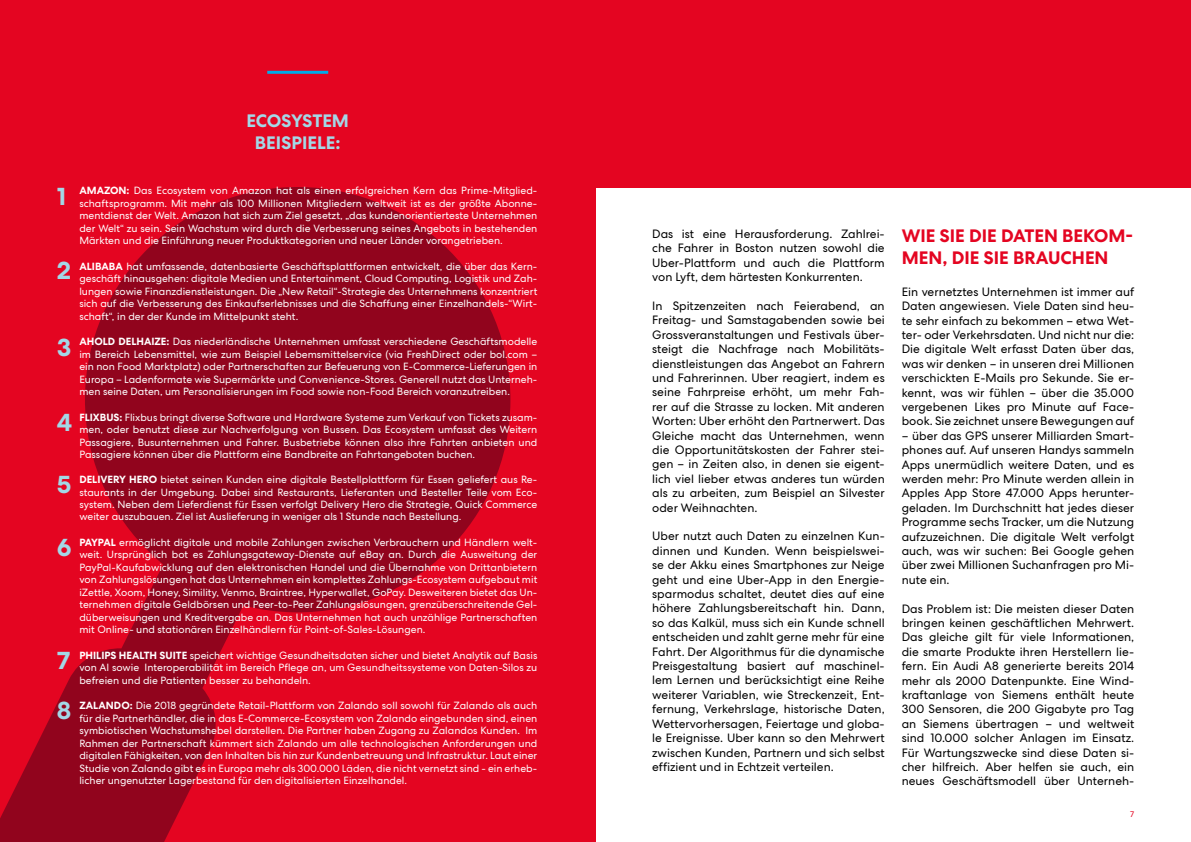
<style>
.page{position:relative;width:1191px;height:842px;background:#fff}
.page>*{position:absolute;margin:0;border:0;box-sizing:border-box;transform-origin:0 0}
.t1{font:700 25px/50.3px "Centra No 2";color:#a3d8e7}
.t2{font:700 18px/21.6px "Centra No 2";color:#e40521}
.t3{font:700 18px/21.6px "Centra No 2";color:#a3d8e7;text-align:center}
.t4{font:12px/14.4px "Centra No 2";color:#000;text-align:justify}
.t5{font:10.4px/12.5px "Centra No 2";color:#fff;text-align:justify}
.t6{font:8px "Centra No 2";color:#e40521}
.s1{font-weight:700}
</style>
<div class="page">
<div style="left:595px;top:0;width:596px;height:187px;background:#e40521"></div>
<div style="left:0;top:0;width:595px;height:842px;background:#e40521"></div>
<svg style="left:0;top:187px;width:511px;height:655px;fill:#91041d"></svg>
<hr style="left:267px;top:71px;width:61px;height:3px;background:#00ace9">
<h2 class="t3" style="left:246px;top:111px;width:104px">ECOSYSTEM<br>BEISPIELE:</h2>
<p class="t5" style="left:79px;top:184px;width:459px"><span class="s1">AMAZON:</span> Das Ecosystem von Amazon hat als einen erfolgreichen Kern das Prime-Mitglied&shy;schaftsprogramm. Mit mehr als 100 Millionen Mitgliedern weltweit ist es der größte Abonne&shy;mentdienst der Welt. Amazon hat sich zum Ziel gesetzt, „das kundenorientierteste Unternehmen der Welt“ zu sein. Sein Wachstum wird durch die Verbesserung seines Angebots in bestehenden Märkten und die Einführung neuer Produktkategorien und neuer Länder vorangetrieben.</p>
<p class="t5" style="left:79px;top:260px;width:459px"><span class="s1">ALIBABA</span> hat umfassende, datenbasierte Geschäftsplattformen entwickelt, die über das Kern&shy;geschäft hinausgehen: digitale Medien und Entertainment, Cloud Computing, Logistik und Zah&shy;lungen sowie Finanzdienstleistungen. Die „New Retail“-Strategie des Unternehmens konzentriert sich auf die Verbesserung des Einkaufserlebnisses und die Schaffung einer Einzelhandels-“Wirt&shy;schaft“, in der der Kunde im Mittelpunkt steht.</p>
<p class="t5" style="left:79px;top:335px;width:459px"><span class="s1">AHOLD DELHAIZE:</span> Das niederländische Unternehmen umfasst verschiedene Geschäftsmodelle im Bereich Lebensmittel, wie zum Beispiel Lebemsmittelservice (via FreshDirect oder bol.com – ein non Food Marktplatz) oder Partnerschaften zur Befeuerung von E-Commerce-Lieferungen in Europa – Ladenformate wie Supermärkte und Convenience-Stores. Generell nutzt das Unterneh&shy;men seine Daten, um Personalisierungen im Food sowie non-Food Bereich voranzutreiben.</p>
<p class="t5" style="left:79px;top:411px;width:459px"><span class="s1">FLIXBUS:</span> Flixbus bringt diverse Software und Hardware Systeme zum Verkauf von Tickets zusam&shy;men, oder benutzt diese zur Nachverfolgung von Bussen. Das Ecosystem umfasst des Weitern Passagiere, Busunternehmen und Fahrer. Busbetriebe können also ihre Fahrten anbieten und Passagiere können über die Plattform eine Bandbreite an Fahrtangeboten buchen.</p>
<p class="t5" style="left:79px;top:473px;width:459px"><span class="s1">DELIVERY HERO</span> bietet seinen Kunden eine digitale Bestellplattform für Essen geliefert aus Re&shy;staurants in der Umgebung. Dabei sind Restaurants, Lieferanten und Besteller Teile vom Eco&shy;system. Neben dem Lieferdienst für Essen verfolgt Delivery Hero die Strategie, Quick Commerce weiter auszubauen. Ziel ist Auslieferung in weniger als 1 Stunde nach Bestellung.</p>
<p class="t5" style="left:79px;top:536px;width:459px"><span class="s1">PAYPAL</span> ermöglicht digitale und mobile Zahlungen zwischen Verbrauchern und Händlern welt&shy;weit. Ursprünglich bot es Zahlungsgateway-Dienste auf eBay an. Durch die Ausweitung der PayPal-Kaufabwicklung auf den elektronischen Handel und die Übernahme von Drittanbietern von Zahlungslösungen hat das Unternehmen ein komplettes Zahlungs-Ecosystem aufgebaut mit iZettle, Xoom, Honey, Simility, Venmo, Braintree, Hyperwallet, GoPay. Desweiteren bietet das Un&shy;ternehmen digitale Geldbörsen und Peer-to-Peer Zahlungslösungen, grenzüberschreitende Gel&shy;düberweisungen und Kreditvergabe an. Das Unternehmen hat auch unzählige Partnerschaften mit Online- und stationären Einzelhändlern für Point-of-Sales-Lösungen.</p>
<p class="t5" style="left:79px;top:649px;width:459px"><span class="s1">PHILIPS HEALTH SUITE</span> speichert wichtige Gesundheitsdaten sicher und bietet Analytik auf Basis von AI sowie Interoperabilität im Bereich Pflege an, um Gesundheitssysteme von Daten-Silos zu befreien und die Patienten besser zu behandeln.</p>
<p class="t5" style="left:79px;top:699px;width:459px"><span class="s1">ZALANDO:</span> Die 2018 gegründete Retail-Plattform von Zalando soll sowohl für Zalando als auch für die Partnerhändler, die in das E-Commerce-Ecosystem von Zalando eingebunden sind, einen symbiotischen Wachstumshebel darstellen. Die Partner haben Zugang zu Zalandos Kunden. Im Rahmen der Partnerschaft kümmert sich Zalando um alle technologischen Anforderungen und digitalen Fähigkeiten, von den Inhalten bis hin zur Kundenbetreuung und Infrastruktur. Laut einer Studie von Zalando gibt es in Europa mehr als 300.000 Läden, die nicht vernetzt sind - ein erheb&shy;licher ungenutzter Lagerbestand für den digitalisierten Einzelhandel.</p>
<h1 class="t1" style="left:57px;top:172px;width:11px">1</h1>
<h1 class="t1" style="left:57px;top:246px;width:16px">2</h1>
<h1 class="t1" style="left:57px;top:322px;width:16px">3</h1>
<h1 class="t1" style="left:57px;top:397px;width:17px">4</h1>
<h1 class="t1" style="left:57px;top:460px;width:16px">5</h1>
<h1 class="t1" style="left:57px;top:523px;width:16px">6</h1>
<h1 class="t1" style="left:57px;top:635px;width:16px">7<br>8</h1>
<p class="t4" style="left:652px;top:227px;width:234px">Das ist eine Herausforderung. Zahlrei&shy;che Fahrer in Boston nutzen sowohl die Uber-Plattform und auch die Plattform von Lyft, dem härtesten Konkurrenten.</p>
<p class="t4" style="left:652px;top:299px;width:234px">In Spitzenzeiten nach Feierabend, an Freitag- und Samstagabenden sowie bei Grossveranstaltungen und Festivals über&shy;steigt die Nachfrage nach Mobilitäts&shy;dienstleistungen das Angebot an Fahrern und Fahrerinnen. Uber reagiert, indem es seine Fahrpreise erhöht, um mehr Fah&shy;rer auf die Strasse zu locken. Mit anderen Worten: Uber erhöht den Partnerwert. Das Gleiche macht das Unternehmen, wenn die Opportunitätskosten der Fahrer stei&shy;gen – in Zeiten also, in denen sie eigent&shy;lich viel lieber etwas anderes tun würden als zu arbeiten, zum Beispiel an Silvester oder Weihnachten.</p>
<p class="t4" style="left:652px;top:529px;width:234px">Uber nutzt auch Daten zu einzelnen Kun&shy;dinnen und Kunden. Wenn beispielswei&shy;se der Akku eines Smartphones zur Neige geht und eine Uber-App in den Energie&shy;sparmodus schaltet, deutet dies auf eine höhere Zahlungsbereitschaft hin. Dann, so das Kalkül, muss sich ein Kunde schnell entscheiden und zahlt gerne mehr für eine Fahrt. Der Algorithmus für die dynamische Preisgestaltung basiert auf maschinel&shy;lem Lernen und berücksichtigt eine Reihe weiterer Variablen, wie Streckenzeit, Ent&shy;fernung, Verkehrslage, historische Daten, Wettervorhersagen, Feiertage und globa&shy;le Ereignisse. Uber kann so den Mehrwert zwischen Kunden, Partnern und sich selbst effizient und in Echtzeit verteilen.</p>
<h2 class="t2" style="left:901px;top:225px;width:233px">WIE SIE DIE DATEN BEKOM-<br>MEN, DIE SIE BRAUCHEN</h2>
<p class="t4" style="left:901px;top:284px;width:234px">Ein vernetztes Unternehmen ist immer auf Daten angewiesen. Viele Daten sind heu&shy;te sehr einfach zu bekommen – etwa Wet&shy;ter- oder Verkehrsdaten. Und nicht nur die:<br>Die digitale Welt erfasst Daten über das, was wir denken – in unseren drei Millionen verschickten E-Mails pro Sekunde. Sie er&shy;kennt, was wir fühlen – über die 35.000 vergebenen Likes pro Minute auf Face&shy;book. Sie zeichnet unsere Bewegungen auf</p>
<p class="t4" style="left:901px;top:428px;width:234px">– über das GPS unserer Milliarden Smart&shy;phones auf. Auf unseren Handys sammeln Apps unermüdlich weitere Daten, und es werden mehr: Pro Minute werden allein in Apples App Store 47.000 Apps herunter&shy;geladen. Im Durchschnitt hat jedes dieser Programme sechs Tracker, um die Nutzung aufzuzeichnen. Die digitale Welt verfolgt auch, was wir suchen: Bei Google gehen über zwei Millionen Suchanfragen pro Mi&shy;nute ein.</p>
<p class="t4" style="left:901px;top:601px;width:234px">Das Problem ist: Die meisten dieser Daten bringen keinen geschäftlichen Mehrwert.<br>Das gleiche gilt für viele Informationen, die smarte Produkte ihren Herstellern lie&shy;fern. Ein Audi A8 generierte bereits 2014 mehr als 2000 Datenpunkte. Eine Wind&shy;kraftanlage von Siemens enthält heute 300 Sensoren, die 200 Gigabyte pro Tag an Siemens übertragen – und weltweit sind 10.000 solcher Anlagen im Einsatz.<br>Für Wartungszwecke sind diese Daten si&shy;cher hilfreich. Aber helfen sie auch, ein neues Geschäftsmodell über Unterneh-</p>
<p class="t6" style="left:1130px;top:809px;width:6px">7</p>
</div>
